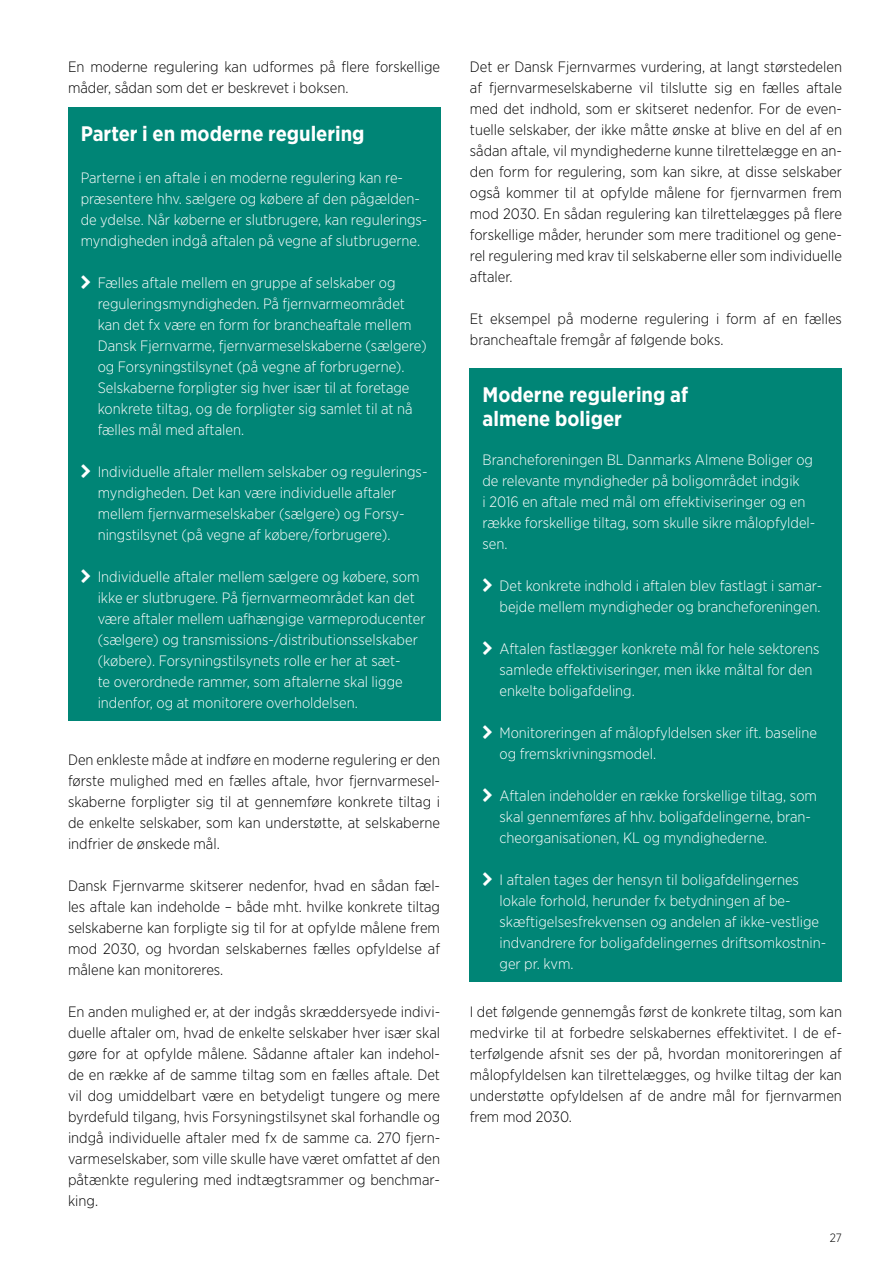
<style>
.page{position:relative;width:893px;height:1263px;background:#fff}
.page>*{position:absolute;margin:0;border:0;box-sizing:border-box;transform-origin:0 0}
.t1{font:700 21px/24px "Gotham Narrow";color:#fff}
.t2{font:300 15px/21px "Gotham Narrow";color:#000;text-align:justify}
.t3{font:300 15px/21px "Gotham Narrow";color:#fff}
.t4{font:300 12px "Gotham Narrow";color:#000}
</style>
<div class="page">
<div style="left:470px;top:368px;width:372px;height:614px;background:#008576"></div>
<div style="left:68px;top:107px;width:372px;height:614px;background:#008576"></div>
<p class="t2" style="left:68px;top:56px;width:374px">En moderne regulering kan udformes på flere forskellige måder, sådan som det er beskrevet i boksen.</p>
<h1 class="t1" style="left:81px;top:121px;width:285px">Parter i en moderne regulering</h1>
<p class="t3" style="left:81px;top:167px;width:348px">Parterne i en aftale i en moderne regulering kan re&shy;præsentere hhv. sælgere og købere af den pågælden&shy;de ydelse. Når køberne er slutbrugere, kan regulerings&shy;myndigheden indgå aftalen på vegne af slutbrugerne.</p>
<p class="t3" style="left:98px;top:272px;width:330px">Fælles aftale mellem en gruppe af selskaber og reguleringsmyndigheden. På fjernvarmeområdet kan det fx være en form for brancheaftale mellem Dansk Fjernvarme, fjernvarmeselskaberne (sælgere) og Forsyningstilsynet (på vegne af forbrugerne).<br>Selskaberne forpligter sig hver især til at foretage konkrete tiltag, og de forpligter sig samlet til at nå fælles mål med aftalen.</p>
<p class="t3" style="left:98px;top:461px;width:331px">Individuelle aftaler mellem selskaber og regulerings&shy;myndigheden. Det kan være individuelle aftaler mellem fjernvarmeselskaber (sælgere) og Forsy&shy;ningstilsynet (på vegne af købere/forbrugere).</p>
<p class="t3" style="left:98px;top:566px;width:329px">Individuelle aftaler mellem sælgere og købere, som ikke er slutbrugere. På fjernvarmeområdet kan det være aftaler mellem uafhængige varmeproducenter (sælgere) og transmissions-/distributionsselskaber (købere). Forsyningstilsynets rolle er her at sæt-<br>te overordnede rammer, som aftalerne skal ligge indenfor, og at monitorere overholdelsen.</p>
<p class="t2" style="left:68px;top:749px;width:374px">Den enkleste måde at indføre en moderne regulering er den første mulighed med en fælles aftale, hvor fjernvarmesel&shy;skaberne forpligter sig til at gennemføre konkrete tiltag i de enkelte selskaber, som kan understøtte, at selskaberne indfrier de ønskede mål.</p>
<p class="t2" style="left:68px;top:875px;width:374px">Dansk Fjernvarme skitserer nedenfor, hvad en sådan fæl&shy;les aftale kan indeholde – både mht. hvilke konkrete tiltag selskaberne kan forpligte sig til for at opfylde målene frem mod 2030, og hvordan selskabernes fælles opfyldelse af målene kan monitoreres.</p>
<p class="t2" style="left:68px;top:1001px;width:374px">En anden mulighed er, at der indgås skræddersyede indivi&shy;duelle aftaler om, hvad de enkelte selskaber hver især skal gøre for at opfylde målene. Sådanne aftaler kan indehol&shy;de en række af de samme tiltag som en fælles aftale. Det vil dog umiddelbart være en betydeligt tungere og mere byrdefuld tilgang, hvis Forsyningstilsynet skal forhandle og indgå individuelle aftaler med fx de samme ca. 270 fjern&shy;varmeselskaber, som ville skulle have været omfattet af den påtænkte regulering med indtægtsrammer og benchmar&shy;king.</p>
<p class="t2" style="left:470px;top:56px;width:374px">Det er Dansk Fjernvarmes vurdering, at langt størstedelen af fjernvarmeselskaberne vil tilslutte sig en fælles aftale med det indhold, som er skitseret nedenfor. For de even&shy;tuelle selskaber, der ikke måtte ønske at blive en del af en sådan aftale, vil myndighederne kunne tilrettelægge en an&shy;den form for regulering, som kan sikre, at disse selskaber også kommer til at opfylde målene for fjernvarmen frem mod 2030. En sådan regulering kan tilrettelægges på flere forskellige måder, herunder som mere traditionel og gene&shy;rel regulering med krav til selskaberne eller som individuelle aftaler.</p>
<p class="t2" style="left:470px;top:308px;width:374px">Et eksempel på moderne regulering i form af en fælles brancheaftale fremgår af følgende boks.</p>
<h1 class="t1" style="left:482px;top:383px;width:207px">Moderne regulering af almene boliger</h1>
<p class="t3" style="left:482px;top:449px;width:334px">Brancheforeningen BL Danmarks Almene Boliger og de relevante myndigheder på boligområdet indgik<br>i 2016 en aftale med mål om effektiviseringer og en række forskellige tiltag, som skulle sikre målopfyldel&shy;sen.</p>
<p class="t3" style="left:499px;top:575px;width:324px">Det konkrete indhold i aftalen blev fastlagt i samar&shy;bejde mellem myndigheder og brancheforeningen.</p>
<p class="t3" style="left:499px;top:638px;width:321px">Aftalen fastlægger konkrete mål for hele sektorens samlede effektiviseringer, men ikke måltal for den enkelte boligafdeling.</p>
<p class="t3" style="left:499px;top:722px;width:319px">Monitoreringen af målopfyldelsen sker ift. baseline og fremskrivningsmodel.</p>
<p class="t3" style="left:499px;top:785px;width:319px">Aftalen indeholder en række forskellige tiltag, som skal gennemføres af hhv. boligafdelingerne, bran&shy;cheorganisationen, KL og myndighederne.</p>
<p class="t3" style="left:499px;top:869px;width:328px">I aftalen tages der hensyn til boligafdelingernes lokale forhold, herunder fx betydningen af be&shy;skæftigelsesfrekvensen og andelen af ikke-vestlige indvandrere for boligafdelingernes driftsomkostnin&shy;ger pr. kvm.</p>
<p class="t2" style="left:470px;top:1001px;width:374px">I det følgende gennemgås først de konkrete tiltag, som kan medvirke til at forbedre selskabernes effektivitet. I de ef&shy;terfølgende afsnit ses der på, hvordan monitoreringen af målopfyldelsen kan tilrettelægges, og hvilke tiltag der kan understøtte opfyldelsen af de andre mål for fjernvarmen frem mod 2030.</p>
<p class="t4" style="left:830px;top:1230px;width:14px">27</p>
</div>
